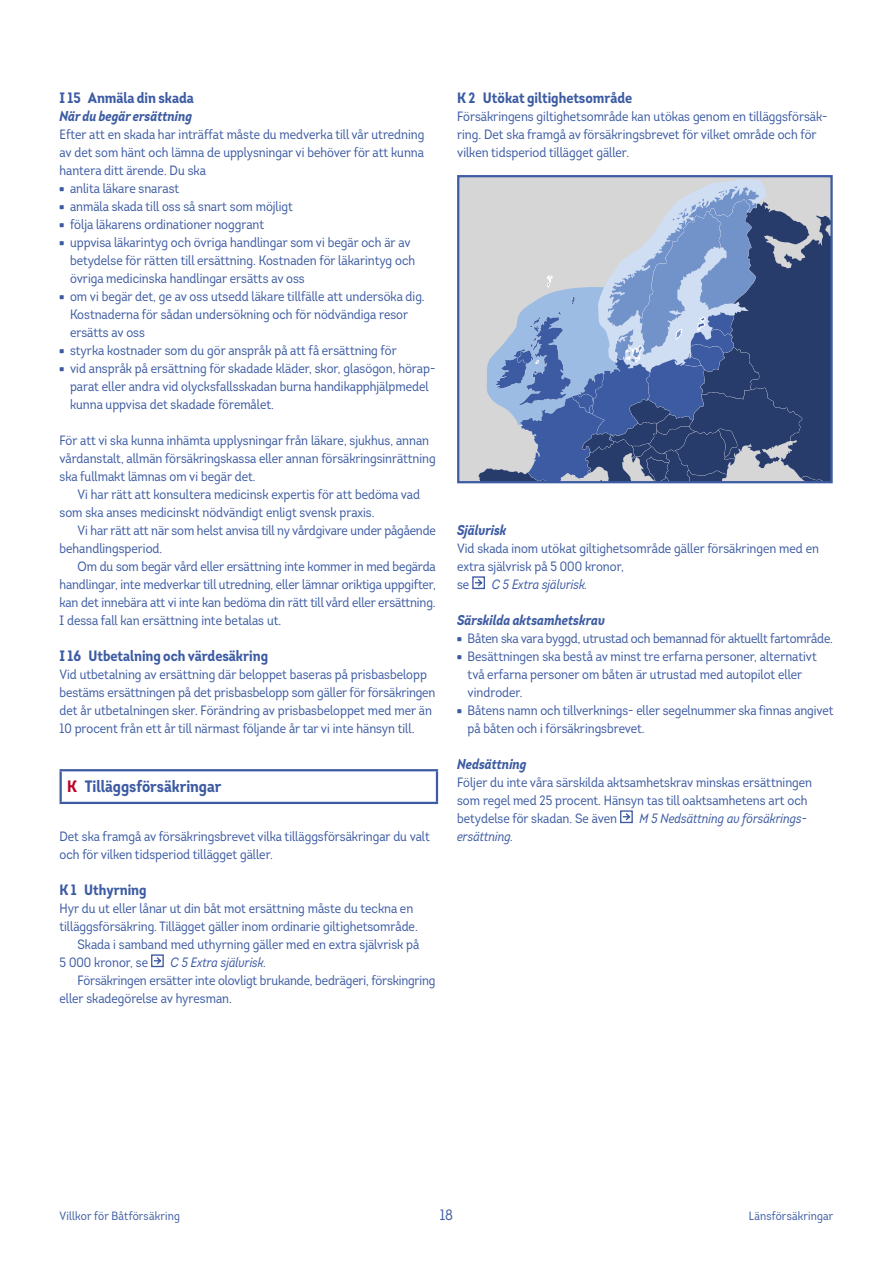
<style>
.page{position:relative;width:893px;height:1263px;background:#fff}
.page>*{position:absolute;margin:0;border:0;box-sizing:border-box;transform-origin:0 0}
.t1{font:700 16.5px "Intro Cond";color:#3c5ba3}
.t2{font:700 15px "Intro Cond";color:#3c5ba3}
.t3{font:15px "Intro Cond";color:#3c5ba3}
.t4{font:italic 700 14.25px "Intro Cond";color:#3c5ba3}
.t5{font:13.5px/18px "Intro Cond";color:#3c5ba3}
.t6{font:italic 13.5px "Intro Cond";color:#3c5ba3}
.t7{font:12px "Intro Cond";letter-spacing:.015em;color:#3c5ba3}
.s1{font-family:"LF Rubrik 2"}
.s2{color:#be0027}
</style>
<div class="page">
<hr style="left:60px;top:769px;width:378px;height:2px;background:#3c5ba3">
<hr style="left:60px;top:771px;width:2px;height:31px;background:#3c5ba3">
<hr style="left:436px;top:771px;width:2px;height:31px;background:#3c5ba3">
<hr style="left:60px;top:802px;width:378px;height:2px;background:#3c5ba3">
<div style="left:151px;top:954px;width:13px;height:13px;border:1px solid #3c5ba3"></div>
<svg style="left:152px;top:956px;width:10px;height:10px"></svg>
<div style="left:458px;top:176px;width:374px;height:306px;background:#d6d6d6"></div>
<svg style="left:478px;top:179px;width:352px;height:301px"></svg>
<div style="left:457px;top:175px;width:376px;height:308px;border:2px solid #3c5ba3"></div>
<div style="left:472px;top:576px;width:13px;height:13px;border:1px solid #3c5ba3"></div>
<svg style="left:474px;top:578px;width:10px;height:10px"></svg>
<div style="left:620px;top:810px;width:13px;height:13px;border:1px solid #3c5ba3"></div>
<svg style="left:621px;top:812px;width:10px;height:10px"></svg>
<p class="t2" style="left:60px;top:88px;width:136px">I 15 Anmäla din skada</p>
<p class="t4" style="left:60px;top:107px;width:134px">När du begär ersättning</p>
<p class="t5" style="left:60px;top:125px;width:366px;text-align:justify">Efter att en skada har inträffat måste du medverka till vår utredning av det som hänt och lämna de upplysningar vi behöver för att kunna hantera ditt ärende. Du ska</p>
<p class="t5" style="left:60px;top:179px;width:121px"><span class="s1">•</span> anlita läkare snarast</p>
<p class="t5" style="left:60px;top:197px;width:235px"><span class="s1">•</span> anmäla skada till oss så snart som möjligt</p>
<p class="t5" style="left:60px;top:215px;width:206px"><span class="s1">•</span> följa läkarens ordinationer noggrant</p>
<p class="t5" style="left:70px;top:233px;width:347px;text-indent:-11px"><span class="s1">•</span> uppvisa läkarintyg och övriga handlingar som vi begär och är av betydelse för rätten till ersättning. Kostnaden för läkarintyg och övriga medicinska handlingar ersätts av oss</p>
<p class="t5" style="left:70px;top:287px;width:356px;text-indent:-11px"><span class="s1">•</span> om vi begär det, ge av oss utsedd läkare tillfälle att undersöka dig.<br>Kostnaderna för sådan undersökning och för nödvändiga resor ersätts av oss</p>
<p class="t5" style="left:60px;top:341px;width:339px"><span class="s1">•</span> styrka kostnader som du gör anspråk på att få ersättning för</p>
<p class="t5" style="left:70px;top:359px;width:367px;text-indent:-11px"><span class="s1">•</span> vid anspråk på ersättning för skadade kläder, skor, glasögon, hörap&shy;parat eller andra vid olycksfallsskadan burna handikapphjälpmedel kunna uppvisa det skadade föremålet.</p>
<p class="t5" style="left:60px;top:431px;width:378px">För att vi ska kunna inhämta upplysningar från läkare, sjukhus, annan vårdanstalt, allmän försäkringskassa eller annan försäkringsinrättning ska fullmakt lämnas om vi begär det.</p>
<p class="t5" style="left:60px;top:485px;width:362px;text-indent:18px">Vi har rätt att konsultera medicinsk expertis för att bedöma vad som ska anses medicinskt nödvändigt enligt svensk praxis.</p>
<p class="t5" style="left:60px;top:521px;width:378px;text-indent:18px">Vi har rätt att när som helst anvisa till ny vårdgivare under pågående behandlingsperiod.</p>
<p class="t5" style="left:60px;top:557px;width:378px;text-align:justify;text-indent:18px">Om du som begär vård eller ersättning inte kommer in med begärda handlingar, inte medverkar till utredning, eller lämnar oriktiga uppgifter, kan det innebära att vi inte kan bedöma din rätt till vård eller ersättning.<br>I dessa fall kan ersättning inte betalas ut.</p>
<p class="t2" style="left:60px;top:646px;width:210px">I 16 Utbetalning och värdesäkring</p>
<p class="t5" style="left:60px;top:665px;width:377px">Vid utbetalning av ersättning där beloppet baseras på prisbasbelopp bestäms ersättningen på det prisbasbelopp som gäller för försäkringen det år utbetalningen sker. Förändring av prisbasbeloppet med mer än 10 procent från ett år till närmast följande år tar vi inte hänsyn till.</p>
<p class="t1" style="left:67px;top:776px;width:156px"><span class="s2">K</span> Tilläggsförsäkringar</p>
<p class="t5" style="left:60px;top:827px;width:372px">Det ska framgå av försäkringsbrevet vilka tilläggsförsäkringar du valt och för vilken tidsperiod tillägget gäller.</p>
<p class="t2" style="left:60px;top:880px;width:89px">K 1 Uthyrning</p>
<p class="t5" style="left:60px;top:899px;width:355px">Hyr du ut eller lånar ut din båt mot ersättning måste du teckna en</p>
<p class="t5" style="left:60px;top:917px;width:360px">tilläggsförsäkring. Tillägget gäller inom ordinarie giltighetsområde.</p>
<p class="t5" style="left:78px;top:935px;width:343px">Skada i samband med uthyrning gäller med en extra självrisk på</p>
<p class="t5" style="left:60px;top:953px;width:90px">5 000 kronor, se</p>
<p class="t6" style="left:171px;top:954px;width:97px">C 5 Extra självrisk.</p>
<p class="t5" style="left:60px;top:971px;width:378px;text-indent:18px">Försäkringen ersätter inte olovligt brukande, bedrägeri, förskingring eller skadegörelse av hyresman.</p>
<p class="t2" style="left:457px;top:88px;width:177px">K 2 Utökat giltighetsområde</p>
<p class="t5" style="left:457px;top:107px;width:372px">Försäkringens giltighetsområde kan utökas genom en tilläggsförsäk&shy;ring. Det ska framgå av försäkringsbrevet för vilket område och för vilken tidsperiod tillägget gäller.</p>
<p class="t4" style="left:457px;top:521px;width:51px">Självrisk</p>
<p class="t5" style="left:457px;top:539px;width:363px">Vid skada inom utökat giltighetsområde gäller försäkringen med en extra självrisk på 5 000 kronor,<br>se</p>
<p class="t6" style="left:492px;top:576px;width:97px">C 5 Extra självrisk.</p>
<p class="t4" style="left:457px;top:611px;width:149px">Särskilda aktsamhetskrav</p>
<p class="t5" style="left:457px;top:629px;width:377px"><span class="s1">•</span> Båten ska vara byggd, utrustad och bemannad för aktuellt fartområde.</p>
<p class="t5" style="left:468px;top:647px;width:351px;text-indent:-11px"><span class="s1">•</span> Besättningen ska bestå av minst tre erfarna personer, alternativt två erfarna personer om båten är utrustad med autopilot eller vindroder.</p>
<p class="t5" style="left:468px;top:701px;width:367px;text-indent:-11px"><span class="s1">•</span> Båtens namn och tillverknings- eller segelnummer ska finnas angivet på båten och i försäkringsbrevet.</p>
<p class="t4" style="left:457px;top:755px;width:71px">Nedsättning</p>
<p class="t5" style="left:457px;top:773px;width:356px">Följer du inte våra särskilda aktsamhetskrav minskas ersättningen som regel med 25 procent. Hänsyn tas till oaktsamhetens art och betydelse för skadan. Se även</p>
<p class="t6" style="left:640px;top:810px;width:169px">M 5 Nedsättning av försäkrings-</p>
<p class="t6" style="left:457px;top:828px;width:58px">ersättning.</p>
<p class="t7" style="left:60px;top:1209px;width:122px">Villkor för Båtförsäkring</p>
<p class="t3" style="left:440px;top:1206px;width:15px">18</p>
<p class="t7" style="left:749px;top:1209px;width:86px">Länsförsäkringar</p>
</div>
